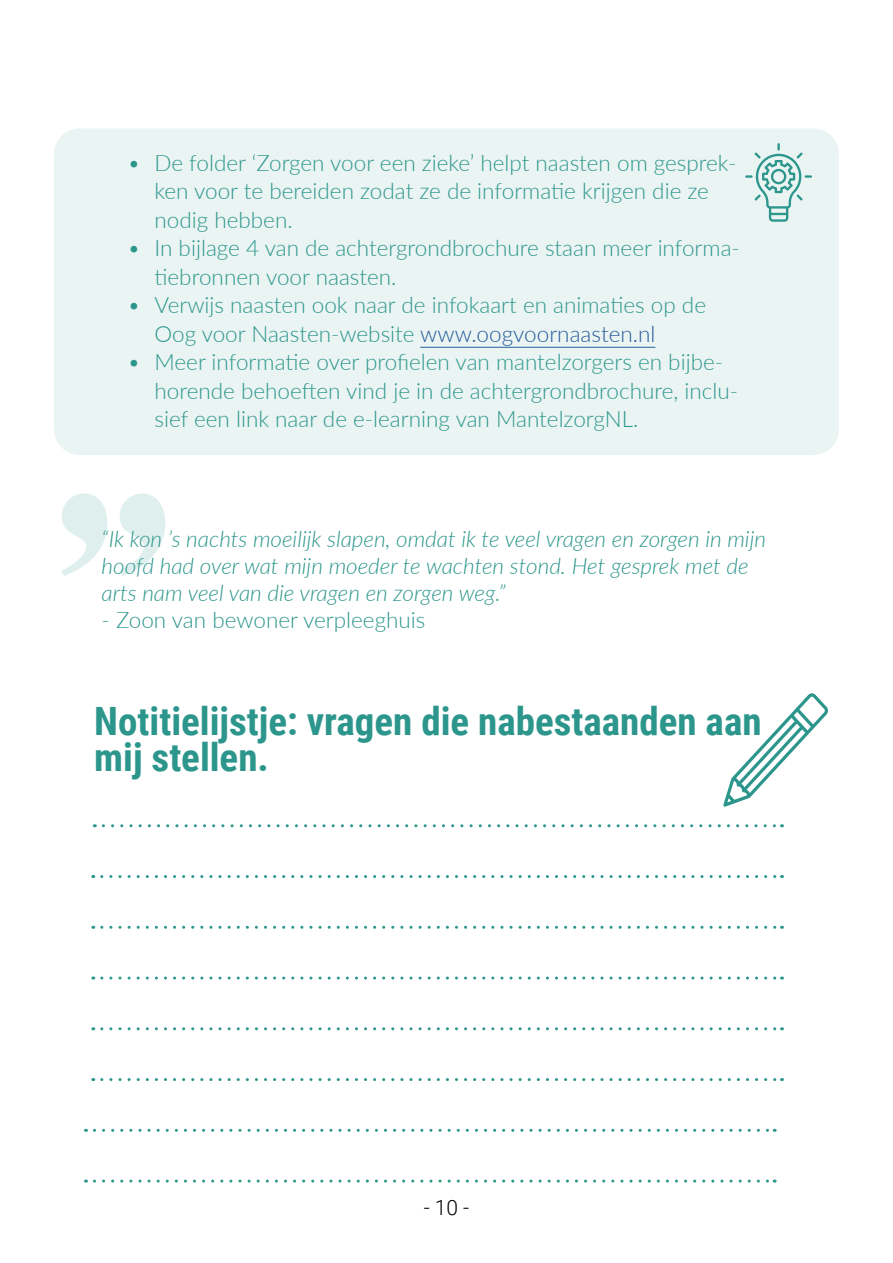
<style>
.page{position:relative;width:893px;height:1263px;background:#fff}
.page>*{position:absolute;margin:0;border:0;box-sizing:border-box;transform-origin:0 0}
.t1{font:300px "Engravers";color:#2c968c}
.t2{font:700 39px/36px "Roboto Condensed";color:#2c968c}
.t3{font:300 22.5px/28.5px "Lato";color:#2c968c}
.t4{font:italic 300 22.5px/27px "Lato";color:#2c968c}
.t5{font:300 21px "Roboto";color:#000}
.s1{color:#275b9b}
</style>
<div class="page">
<div style="left:54px;top:128px;width:785px;height:327px;background:#eaf4f3;border-radius:26px"></div>
<hr style="left:420px;top:347px;width:235px;height:1px;background:#275b9b">
<svg style="left:745px;top:143px;width:67px;height:79px"></svg>
<svg style="left:103px;top:824px;width:679px;height:3px"></svg>
<svg style="left:102px;top:875px;width:680px;height:3px"></svg>
<svg style="left:102px;top:926px;width:680px;height:3px"></svg>
<svg style="left:102px;top:976px;width:680px;height:3px"></svg>
<svg style="left:102px;top:1027px;width:680px;height:3px"></svg>
<svg style="left:94px;top:1129px;width:681px;height:3px"></svg>
<svg style="left:102px;top:1078px;width:680px;height:3px"></svg>
<svg style="left:94px;top:1179px;width:681px;height:3px"></svg>
<svg style="left:723px;top:693px;width:105px;height:114px"></svg>
<p class="t3" style="left:154px;top:148px;width:583px;text-indent:-27px">• De folder ‘Zorgen voor een zieke’ helpt naasten om gesprek&shy;ken voor te bereiden zodat ze de informatie krijgen die ze nodig hebben.</p>
<p class="t3" style="left:154px;top:233px;width:587px;text-indent:-27px">• In bijlage 4 van de achtergrondbrochure staan meer informa&shy;tiebronnen voor naasten.</p>
<p class="t3" style="left:154px;top:290px;width:553px;text-indent:-27px">• Verwijs naasten ook naar de infokaart en animaties op de<br>Oog voor Naasten-website <span class="s1">www.oogvoornaasten.nl</span></p>
<p class="t3" style="left:154px;top:347px;width:585px;text-indent:-27px">• Meer informatie over profielen van mantelzorgers en bijbe&shy;horende behoeften vind je in de achtergrondbrochure, inclu&shy;sief een link naar de e-learning van MantelzorgNL.</p>
<h1 class="t1" style="left:26px;top:421px;width:180px">"</h1>
<p class="t4" style="left:102px;top:524px;width:666px">“Ik kon ’s nachts moeilijk slapen, omdat ik te veel vragen en zorgen in mijn hoofd had over wat mijn moeder te wachten stond. Het gesprek met de arts nam veel van die vragen en zorgen weg.”</p>
<p class="t3" style="left:102px;top:604px;width:325px">- Zoon van bewoner verpleeghuis</p>
<h2 class="t2" style="left:94px;top:701px;width:669px">Notitielijstje: vragen die nabestaanden aan mij stellen.</h2>
<p class="t5" style="left:424px;top:1192px;width:47px">- 10 -</p>
</div>
